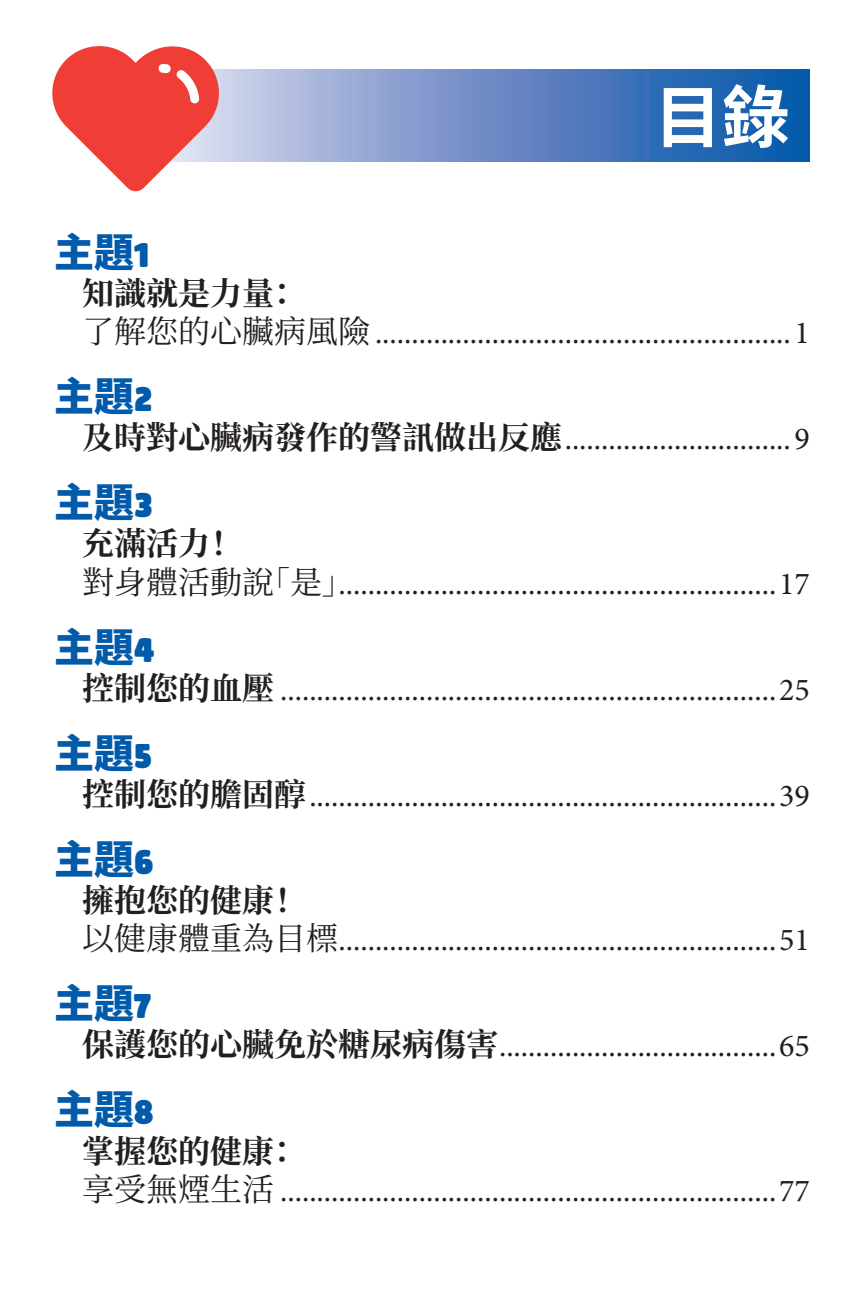
<style>
.page{position:relative;width:864px;height:1296px;background:#fff}
.page>*{position:absolute;margin:0;border:0;box-sizing:border-box;transform-origin:0 0}
.t1{font:700 68px "Noto Sans CJ Ktc";color:#fff}
.t2{font:900 40px "Noto Sans CJ Ktc";color:#015aaa}
.t3{font:32px "Minion Pro";color:#231f20}
.t4{font:700 32px "Noto Serif CJ Ktc";color:#231f20}
.s1{font-family:"Morl"}
.s2{font-family:"Noto Serif CJ Ktc"}
.s3{font-family:"Noto Serif CJ Ktc";font-weight:700}
</style>
<div class="page">
<svg style="left:219px;top:70px;width:591px;height:92px;background:#668bc5"></svg>
<svg style="left:52px;top:46px;width:167px;height:146px"></svg>
<h1 class="t1" style="left:654px;top:79px;width:137px">目錄</h1>
<p class="t2" style="left:54px;top:229px;width:97px">主題<span class="s1">1</span></p>
<p class="t4" style="left:82px;top:275px;width:217px">知識就是力量：</p>
<p class="t3" style="left:82px;top:312px;width:729px"><span class="s2">了解您的心臟病風險</span> .........................................................1</p>
<p class="t2" style="left:54px;top:374px;width:100px">主題<span class="s1">2</span></p>
<p class="t3" style="left:82px;top:418px;width:729px"><span class="s3">及時對心臟病發作的警訊做出反應</span>...............................9</p>
<p class="t2" style="left:54px;top:480px;width:100px">主題<span class="s1">3</span></p>
<p class="t4" style="left:82px;top:526px;width:154px">充滿活力！</p>
<p class="t3" style="left:82px;top:562px;width:729px"><span class="s2">對身體活動說「是」</span>............................................................17</p>
<p class="t2" style="left:54px;top:625px;width:102px">主題<span class="s1">4</span></p>
<p class="t3" style="left:82px;top:668px;width:729px"><span class="s3">控制您的血壓</span> ....................................................................25</p>
<p class="t2" style="left:54px;top:731px;width:99px">主題<span class="s1">5</span></p>
<p class="t3" style="left:82px;top:774px;width:729px"><span class="s3">控制您的膽固醇</span>................................................................39</p>
<p class="t2" style="left:54px;top:837px;width:101px">主題<span class="s1">6</span></p>
<p class="t4" style="left:82px;top:882px;width:218px">擁抱您的健康！</p>
<p class="t3" style="left:82px;top:919px;width:729px"><span class="s2">以健康體重為目標</span>............................................................51</p>
<p class="t2" style="left:54px;top:981px;width:98px">主題<span class="s1">7</span></p>
<p class="t3" style="left:82px;top:1025px;width:729px"><span class="s3">保護您的心臟免於糖尿病傷害</span>......................................65</p>
<p class="t2" style="left:54px;top:1087px;width:101px">主題<span class="s1">8</span></p>
<p class="t4" style="left:82px;top:1133px;width:217px">掌握您的健康：</p>
<p class="t3" style="left:82px;top:1169px;width:729px"><span class="s2">享受無煙生活</span> ....................................................................77</p>
</div>
